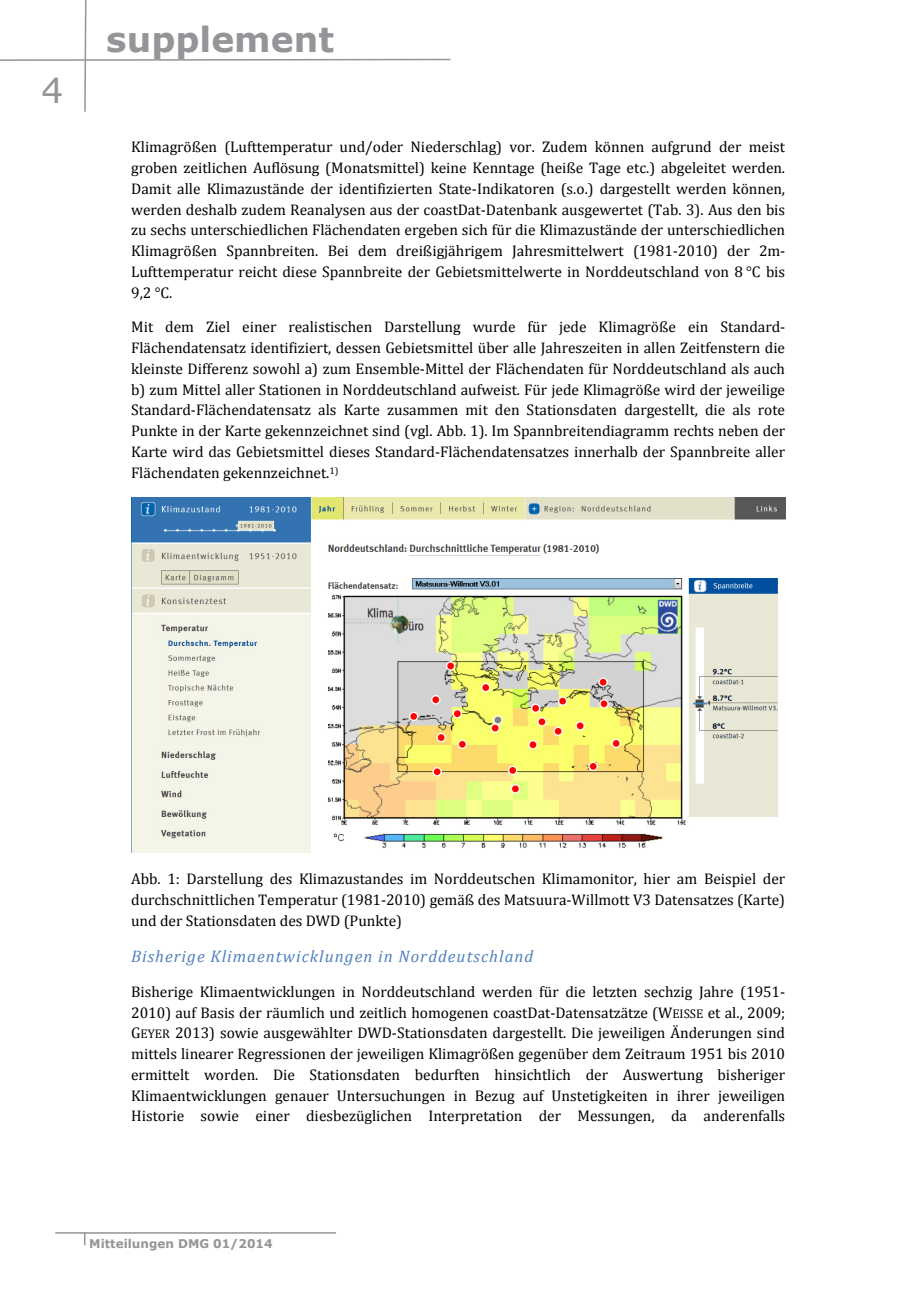
<style>
.page{position:relative;width:906px;height:1289px;background:#fff}
.page>*{position:absolute;margin:0;border:0;box-sizing:border-box;transform-origin:0 0}
.t1{font:700 34.5px "Verdana";color:#939598}
.t2{font:34.5px "Verdana";color:#939598}
.t3{font:italic 16.8px "Cambria";letter-spacing:.065em;color:#4f81bd}
.t4{font:15.45px/20.7px "Cambria";color:#000;text-align:justify}
.t5{font:700 12px "Verdana";color:#939598}
.s1{font-size:12.6px}
</style>
<div class="page">
<hr style="left:55px;top:1232px;width:281px;height:1px;background:#939598">
<svg style="left:84px;top:1233px;width:1px;height:12px"></svg>
<svg style="left:0;top:0;width:451px;height:112px"></svg>
<img style="left:131px;top:497px;width:654px;height:355px">
<h1 class="t2" style="left:42px;top:66px;width:23px">4</h1>
<h1 class="t1" style="left:106px;top:15px;width:229px">supplement</h1>
<p class="t4" style="left:131px;top:137px;width:655px">Klimagrößen (Lufttemperatur und/oder Niederschlag) vor. Zudem können aufgrund der meist groben zeitlichen Auflösung (Monatsmittel) keine Kenntage (heiße Tage etc.) abgeleitet werden.<br>Damit alle Klimazustände der identifizierten State-Indikatoren (s.o.) dargestellt werden können, werden deshalb zudem Reanalysen aus der coastDat-Datenbank ausgewertet (Tab. 3). Aus den bis zu sechs unterschiedlichen Flächendaten ergeben sich für die Klimazustände der unterschiedlichen Klimagrößen Spannbreiten. Bei dem dreißigjährigem Jahresmittelwert (1981-2010) der 2m-Lufttemperatur reicht diese Spannbreite der Gebietsmittelwerte in Norddeutschland von 8 °C bis 9,2 °C.</p>
<p class="t4" style="left:131px;top:316px;width:655px">Mit dem Ziel einer realistischen Darstellung wurde für jede Klimagröße ein Standard-Flächendatensatz identifiziert, dessen Gebietsmittel über alle Jahreszeiten in allen Zeitfenstern die kleinste Differenz sowohl a) zum Ensemble-Mittel der Flächendaten für Norddeutschland als auch b) zum Mittel aller Stationen in Norddeutschland aufweist. Für jede Klimagröße wird der jeweilige Standard-Flächendatensatz als Karte zusammen mit den Stationsdaten dargestellt, die als rote Punkte in der Karte gekennzeichnet sind (vgl. Abb. 1). Im Spannbreitendiagramm rechts neben der Karte wird das Gebietsmittel dieses Standard-Flächendatensatzes innerhalb der Spannbreite aller Flächendaten gekennzeichnet.<sup>1)</sup></p>
<p class="t4" style="left:131px;top:868px;width:655px">Abb. 1: Darstellung des Klimazustandes im Norddeutschen Klimamonitor, hier am Beispiel der durchschnittlichen Temperatur (1981-2010) gemäß des Matsuura-Willmott V3 Datensatzes (Karte) und der Stationsdaten des DWD (Punkte)</p>
<p class="t3" style="left:131px;top:944px;width:404px">Bisherige Klimaentwicklungen in Norddeutschland</p>
<p class="t4" style="left:131px;top:981px;width:655px">Bisherige Klimaentwicklungen in Norddeutschland werden für die letzten sechzig Jahre (1951- 2010) auf Basis der räumlich und zeitlich homogenen coastDat-Datensatzätze (W<span class="s1">EISSE</span> et al., 2009; G<span class="s1">EYER</span> 2013) sowie ausgewählter DWD-Stationsdaten dargestellt. Die jeweiligen Änderungen sind mittels linearer Regressionen der jeweiligen Klimagrößen gegenüber dem Zeitraum 1951 bis 2010 ermittelt worden. Die Stationsdaten bedurften hinsichtlich der Auswertung bisheriger Klimaentwicklungen genauer Untersuchungen in Bezug auf Unstetigkeiten in ihrer jeweiligen Historie sowie einer diesbezüglichen Interpretation der Messungen, da anderenfalls</p>
<p class="t5" style="left:89px;top:1235px;width:185px">Mitteilungen DMG 01/2014</p>
</div>
